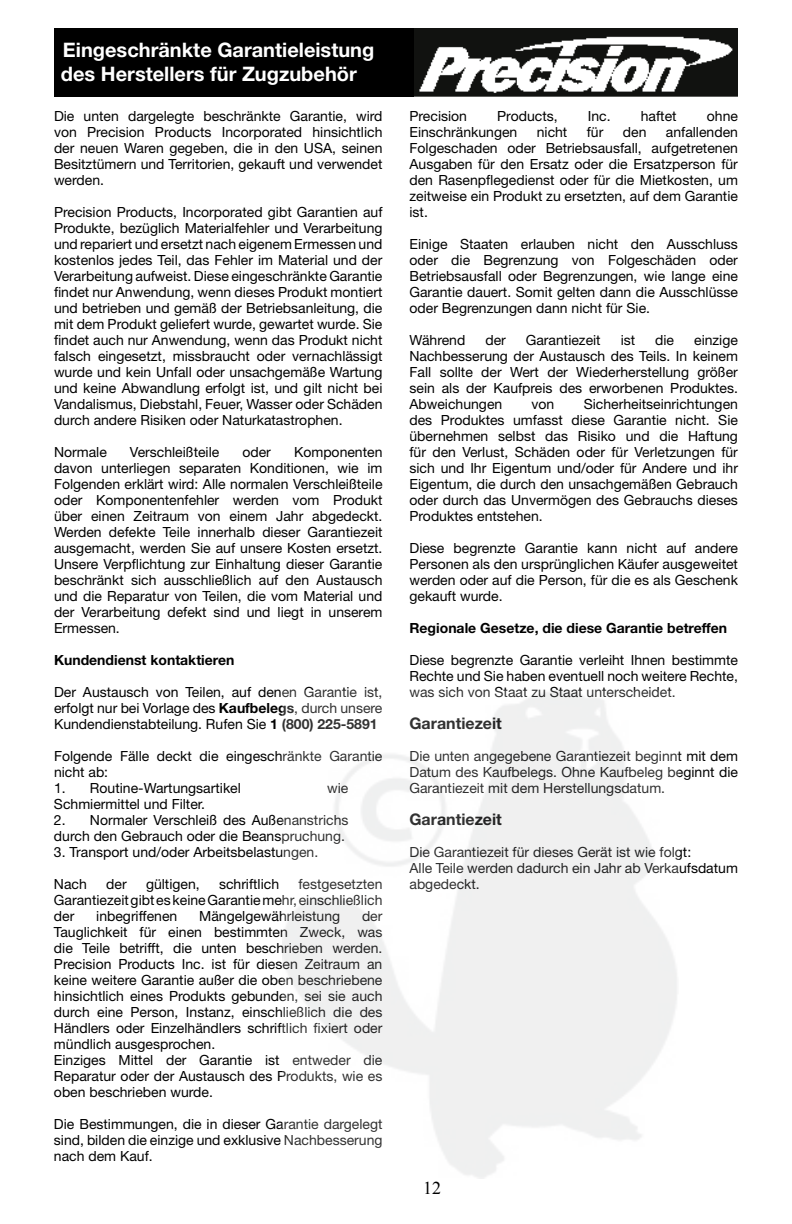
<style>
.page{position:relative;width:792px;height:1224px;background:#fff}
.page>*{position:absolute;margin:0;border:0;box-sizing:border-box;transform-origin:0 0}
.t1{font:700 20px/24px "Helvetica Neue LT Std";color:#fff}
.t2{font:18px "Times New Roman";color:#000}
.t3{font:700 16px "Helvetica Neue LT Std";color:#000}
.t4{font:14px/16px "Helvetica Neue LT Std";color:#000;text-align:justify}
.t5{font:700 14px "Helvetica Neue LT Std";color:#000}
.s1{font-weight:700}
</style>
<div class="page">
<div style="left:54px;top:28px;width:360px;height:68px;background:#000"></div>
<img style="left:414px;top:28px;width:324px;height:68px">
<h1 class="t1" style="left:61px;top:37px;width:315px">Eingeschränkte Garantieleistung des Herstellers für Zugzubehör</h1>
<p class="t4" style="left:54px;top:108px;width:330px">Die unten dargelegte beschränkte Garantie, wird von Precision Products Incorporated hinsichtlich der neuen Waren gegeben, die in den USA, seinen Besitztümern und Territorien, gekauft und verwendet werden.</p>
<p class="t4" style="left:54px;top:204px;width:330px">Precision Products, Incorporated gibt Garantien auf Produkte, bezüglich Materialfehler und Verarbeitung und repariert und ersetzt nach eigenem Ermessen und kostenlos jedes Teil, das Fehler im Material und der Verarbeitung aufweist. Diese eingeschränkte Garantie findet nur Anwendung, wenn dieses Produkt montiert und betrieben und gemäß der Betriebsanleitung, die mit dem Produkt geliefert wurde, gewartet wurde. Sie findet auch nur Anwendung, wenn das Produkt nicht falsch eingesetzt, missbraucht oder vernachlässigt wurde und kein Unfall oder unsachgemäße Wartung und keine Abwandlung erfolgt ist, und gilt nicht bei Vandalismus, Diebstahl, Feuer, Wasser oder Schäden durch andere Risiken oder Naturkatastrophen.</p>
<p class="t4" style="left:54px;top:444px;width:54px">Normale</p>
<p class="t4" style="left:130px;top:444px;width:91px">Verschleißteile</p>
<p class="t4" style="left:242px;top:444px;width:30px">oder</p>
<p class="t4" style="left:54px;top:444px;width:330px;text-indent:240px">Komponenten davon unterliegen separaten Konditionen, wie im Folgenden erklärt wird: Alle normalen Verschleißteile oder Komponentenfehler werden vom Produkt über einen Zeitraum von einem Jahr abgedeckt.<br>Werden defekte Teile innerhalb dieser Garantiezeit ausgemacht, werden Sie auf unsere Kosten ersetzt.<br>Unsere Verpflichtung zur Einhaltung dieser Garantie beschränkt sich ausschließlich auf den Austausch und die Reparatur von Teilen, die vom Material und der Verarbeitung defekt sind und liegt in unserem Ermessen.</p>
<p class="t5" style="left:54px;top:651px;width:182px">Kundendienst kontaktieren</p>
<p class="t4" style="left:54px;top:684px;width:330px">Der Austausch von Teilen, auf denen Garantie ist, erfolgt nur bei Vorlage des <span class="s1">Kaufbelegs</span>, durch unsere Kundendienstabteilung. Rufen Sie <span class="s1">1 (800) 225-5891</span></p>
<p class="t4" style="left:54px;top:748px;width:330px">Folgende Fälle deckt die eingeschränkte Garantie nicht ab:</p>
<p class="t4" style="left:54px;top:780px;width:188px">1. Routine-Wartungsartikel</p>
<p class="t4" style="left:327px;top:780px;width:23px">wie</p>
<p class="t4" style="left:54px;top:796px;width:153px">Schmiermittel und Filter.</p>
<p class="t4" style="left:54px;top:812px;width:296px">2. Normaler Verschleiß des Außenanstrichs durch den Gebrauch oder die Beanspruchung.</p>
<p class="t4" style="left:54px;top:844px;width:266px">3. Transport und/oder Arbeitsbelastungen.</p>
<p class="t4" style="left:54px;top:876px;width:34px">Nach</p>
<p class="t4" style="left:106px;top:876px;width:22px">der</p>
<p class="t4" style="left:146px;top:876px;width:55px">gültigen,</p>
<p class="t4" style="left:219px;top:876px;width:62px">schriftlich</p>
<p class="t4" style="left:54px;top:876px;width:330px;text-indent:245px">festgesetzten Garantiezeit gibt es keine Garantie mehr, einschließlich der</p>
<p class="t4" style="left:96px;top:908px;width:83px">inbegriffenen</p>
<p class="t4" style="left:199px;top:908px;width:143px">Mängelgewährleistung</p>
<p class="t4" style="left:54px;top:908px;width:330px;text-align:left;text-indent:308px">der Tauglichkeit für einen bestimmten Zweck, was die Teile betrifft, die unten beschrieben werden.<br>Precision Products Inc. ist für diesen Zeitraum an keine weitere Garantie außer die oben beschriebene hinsichtlich eines Produkts gebunden, sei sie auch durch eine Person, Instanz, einschließlich die des Händlers oder Einzelhändlers schriftlich fixiert oder mündlich ausgesprochen.<br>Einziges Mittel der Garantie ist entweder die Reparatur oder der Austausch des Produkts, wie es oben beschrieben wurde.</p>
<p class="t4" style="left:54px;top:1116px;width:330px">Die Bestimmungen, die in dieser Garantie dargelegt sind, bilden die einzige und exklusive Nachbesserung nach dem Kauf.</p>
<p class="t4" style="left:409px;top:108px;width:59px">Precision</p>
<p class="t4" style="left:497px;top:108px;width:62px">Products,</p>
<p class="t4" style="left:588px;top:108px;width:24px">Inc.</p>
<p class="t4" style="left:641px;top:108px;width:37px">haftet</p>
<p class="t4" style="left:707px;top:108px;width:33px">ohne</p>
<p class="t4" style="left:409px;top:124px;width:109px">Einschränkungen</p>
<p class="t4" style="left:537px;top:124px;width:32px">nicht</p>
<p class="t4" style="left:587px;top:124px;width:18px">für</p>
<p class="t4" style="left:623px;top:124px;width:25px">den</p>
<p class="t4" style="left:409px;top:124px;width:330px;text-indent:256px">anfallenden Folgeschaden oder Betriebsausfall, aufgetretenen Ausgaben für den Ersatz oder die Ersatzperson für den Rasenpflegedienst oder für die Mietkosten, um zeitweise ein Produkt zu ersetzten, auf dem Garantie ist.</p>
<p class="t4" style="left:409px;top:236px;width:330px">Einige Staaten erlauben nicht den Ausschluss oder die Begrenzung von Folgeschäden oder Betriebsausfall oder Begrenzungen, wie lange eine Garantie dauert. Somit gelten dann die Ausschlüsse oder Begrenzungen dann nicht für Sie.</p>
<p class="t4" style="left:409px;top:332px;width:57px">Während</p>
<p class="t4" style="left:485px;top:332px;width:22px">der</p>
<p class="t4" style="left:526px;top:332px;width:76px">Garantiezeit</p>
<p class="t4" style="left:621px;top:332px;width:16px">ist</p>
<p class="t4" style="left:655px;top:332px;width:20px">die</p>
<p class="t4" style="left:409px;top:332px;width:330px;text-indent:285px">einzige Nachbesserung der Austausch des Teils. In keinem Fall sollte der Wert der Wiederherstellung größer sein als der Kaufpreis des erworbenen Produktes.<br>Abweichungen</p>
<p class="t4" style="left:409px;top:396px;width:330px;text-indent:174px">Sicherheitseinrichtungen des Produktes umfasst diese Garantie nicht. Sie übernehmen selbst das Risiko und die Haftung für den Verlust, Schäden oder für Verletzungen für sich und Ihr Eigentum und/oder für Andere und ihr Eigentum, die durch den unsachgemäßen Gebrauch oder durch das Unvermögen des Gebrauchs dieses Produktes entstehen.</p>
<p class="t4" style="left:409px;top:540px;width:330px">Diese begrenzte Garantie kann nicht auf andere Personen als den ursprünglichen Käufer ausgeweitet werden oder auf die Person, für die es als Geschenk gekauft wurde.</p>
<p class="t5" style="left:409px;top:620px;width:319px">Regionale Gesetze, die diese Garantie betreffen</p>
<p class="t4" style="left:409px;top:652px;width:330px">Diese begrenzte Garantie verleiht Ihnen bestimmte Rechte und Sie haben eventuell noch weitere Rechte, was sich von Staat zu Staat unterscheidet.</p>
<p class="t3" style="left:410px;top:713px;width:94px">Garantiezeit</p>
<p class="t4" style="left:410px;top:748px;width:330px">Die unten angegebene Garantiezeit beginnt mit dem Datum des Kaufbelegs. Ohne Kaufbeleg beginnt die Garantiezeit mit dem Herstellungsdatum.</p>
<p class="t3" style="left:410px;top:809px;width:94px">Garantiezeit</p>
<p class="t4" style="left:410px;top:844px;width:330px;text-align:left">Die Garantiezeit für dieses Gerät ist wie folgt:<br>Alle Teile werden dadurch ein Jahr ab Verkaufsdatum abgedeckt.</p>
<p class="t4" style="left:532px;top:396px;width:24px">von</p>
<p class="t2" style="left:423px;top:1176px;width:19px">12</p>
</div>
